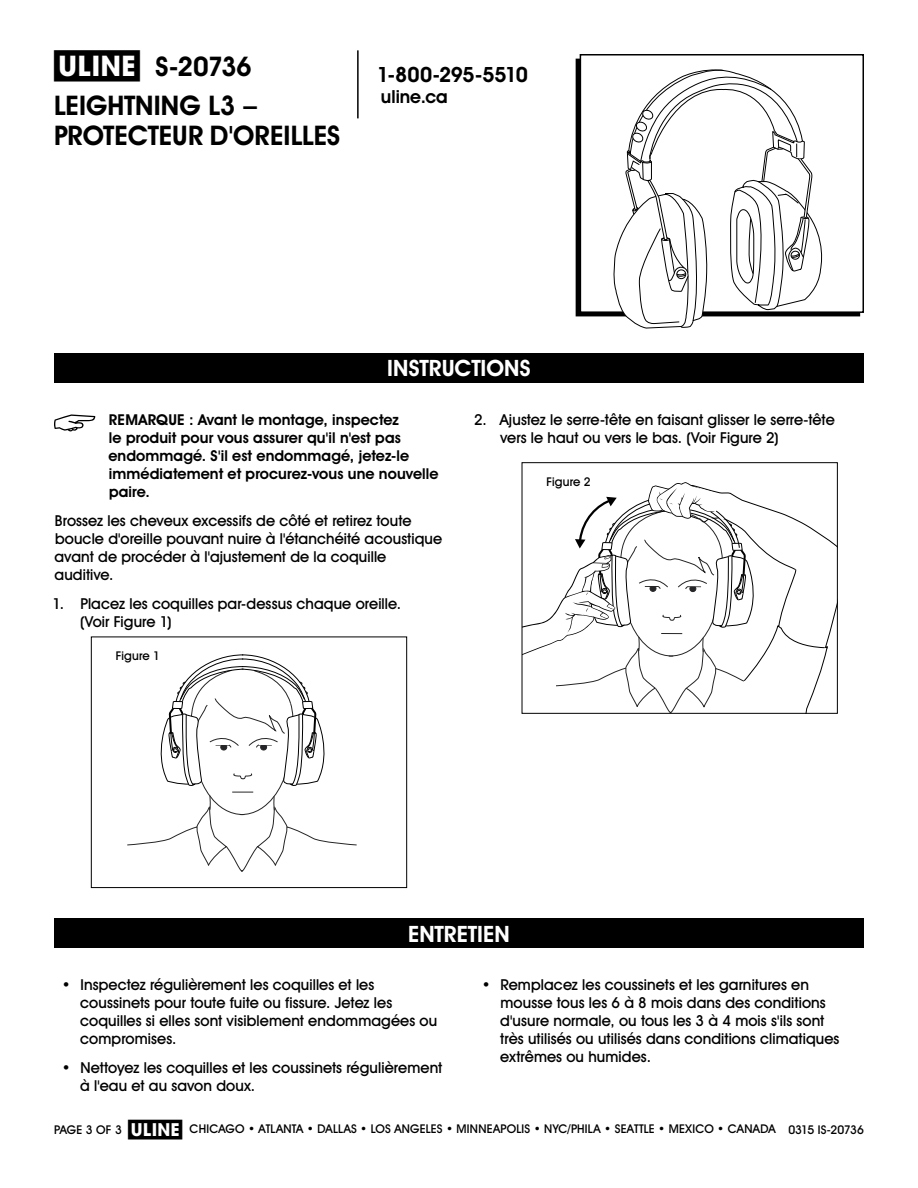
<style>
.page{position:relative;width:918px;height:1188px;background:#fff}
.page>*{position:absolute;margin:0;border:0;box-sizing:border-box;transform-origin:0 0}
.t1{font:700 27px/30px "Uline Two Knine";letter-spacing:-.005em;color:#000}
.t2{font:700 22.5px "Uline Two Knine";color:#fff}
.t3{font:700 21px "Uline Two Knine";letter-spacing:-.02em;color:#000}
.t4{font:700 18px "Uline Two Knine";color:#000}
.t5{font:15px/18px "Uline Two Knine";letter-spacing:.005em;color:#000}
.t6{font:700 15px/18px "Uline Two Knine";letter-spacing:.005em;color:#000}
.t7{font:12px "Uline Two Knine";letter-spacing:.015em;color:#000}
.t8{font:12px "Uline Two Knine";letter-spacing:-.02em;color:#000}
.s1{font-size:28.5px}
.s2{font-size:18px}
</style>
<div class="page">
<hr style="left:357px;top:50px;width:2px;height:68px;background:#000">
<svg style="left:54px;top:414px;width:41px;height:17px"></svg>
<div style="left:54px;top:353px;width:810px;height:30px;background:#000"></div>
<div style="left:54px;top:918px;width:810px;height:30px;background:#000"></div>
<svg style="left:127px;top:654px;width:230px;height:218px"></svg>
<div style="left:91px;top:637px;width:316px;height:251px;border:1px solid #000"></div>
<svg style="left:524px;top:482px;width:312px;height:230px"></svg>
<div style="left:522px;top:462px;width:316px;height:252px;border:1px solid #000"></div>
<div style="left:580px;top:54px;width:284px;height:259px;border:2px solid #000"></div>
<svg style="left:612px;top:69px;width:216px;height:260px"></svg>
<h1 class="t1" style="left:54px;top:51px;width:200px"><span class="s1">π</span> S-20736</h1>
<h1 class="t1" style="left:54px;top:90px;width:288px">LEIGHTNING L3 –<br>PROTECTEUR D'OREILLES</h1>
<h3 class="t3" style="left:377px;top:62px;width:152px">1-800-295-5510</h3>
<p class="t4" style="left:381px;top:86px;width:68px">uline.ca</p>
<h2 class="t2" style="left:387px;top:355px;width:145px">INSTRUCTIONS</h2>
<p class="t6" style="left:108px;top:411px;width:332px">REMARQUE : Avant le montage, inspectez<br>le produit pour vous assurer qu'il n'est pas endommagé. S'il est endommagé, jetez-le immédiatement et procurez-vous une nouvelle paire.</p>
<p class="t5" style="left:55px;top:511px;width:389px">Brossez les cheveux excessifs de côté et retirez toute boucle d'oreille pouvant nuire à l'étanchéité acoustique avant de procéder à l'ajustement de la coquille auditive.</p>
<p class="t5" style="left:80px;top:594px;width:323px;text-indent:-27px">1. Placez les coquilles par-dessus chaque oreille. (Voir Figure 1)</p>
<p class="t7" style="left:116px;top:648px;width:46px">Figure 1</p>
<p class="t5" style="left:500px;top:411px;width:336px;text-indent:-26px">2. Ajustez le serre-tête en faisant glisser le serre-tête vers le haut ou vers le bas. (Voir Figure 2)</p>
<p class="t7" style="left:547px;top:474px;width:46px">Figure 2</p>
<h2 class="t2" style="left:408px;top:921px;width:103px">ENTRETIEN</h2>
<p class="t5" style="left:80px;top:975px;width:359px;text-indent:-18px">• Inspectez régulièrement les coquilles et les coussinets pour toute fuite ou fissure. Jetez les coquilles si elles sont visiblement endommagées ou compromises.</p>
<p class="t5" style="left:80px;top:1058px;width:364px;text-indent:-18px">• Nettoyez les coquilles et les coussinets régulièrement à l'eau et au savon doux.</p>
<p class="t5" style="left:500px;top:975px;width:341px;text-indent:-18px">• Remplacez les coussinets et les garnitures en mousse tous les 6 à 8 mois dans des conditions d'usure normale, ou tous les 3 à 4 mois s'ils sont très utilisés ou utilisés dans conditions climatiques extrêmes ou humides.</p>
<p class="t7" style="left:128px;top:1122px;width:649px"><span class="s2">π</span> CHICAGO • ATLANTA • DALLAS • LOS ANGELES • MINNEAPOLIS • NYC/PHILA • SEATTLE • MEXICO • CANADA</p>
<p class="t7" style="left:54px;top:1122px;width:69px">PAGE 3 OF 3</p>
<p class="t8" style="left:788px;top:1122px;width:77px">0315 IS-20736</p>
</div>
